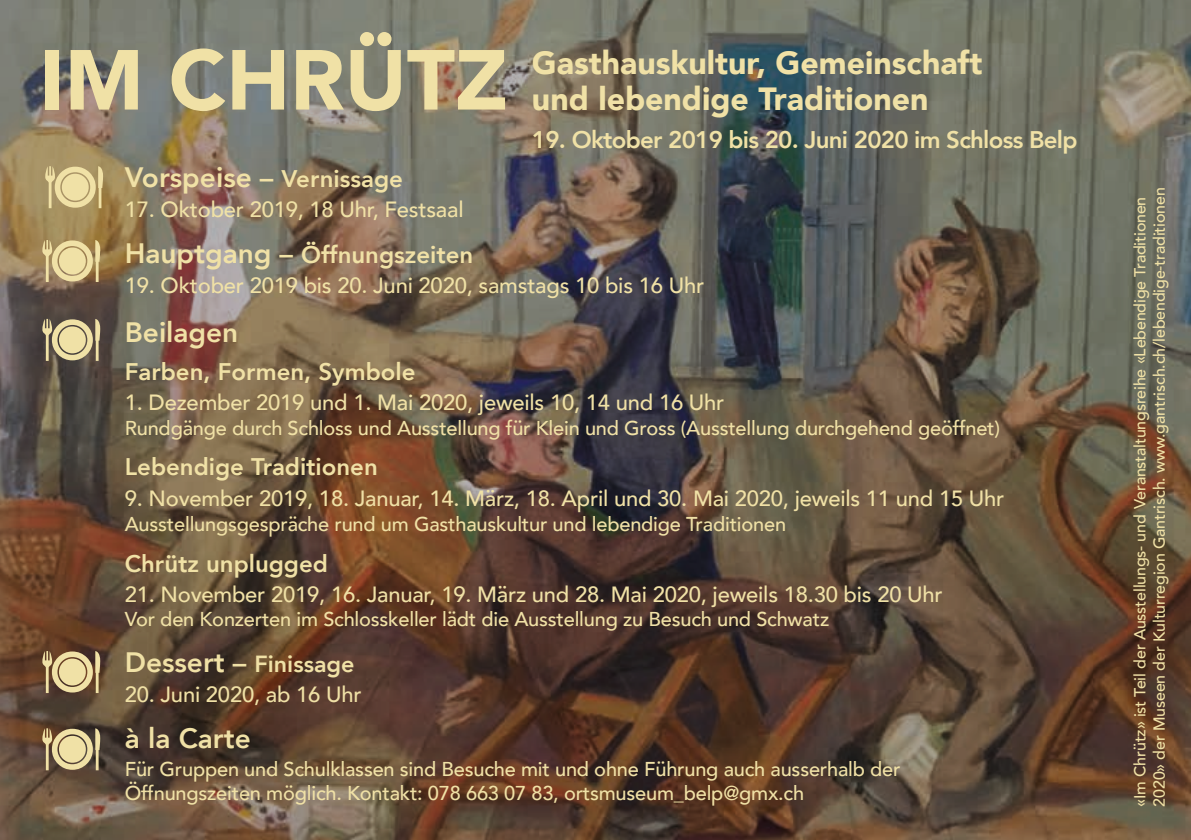
<style>
.page{position:relative;width:1191px;height:840px;background:#fff}
.page>*{position:absolute;margin:0;border:0;box-sizing:border-box;transform-origin:0 0}
.t1{font:900 84px "Avenir";color:#f0e1a6}
.t2{font:900 32px/36.4px "Avenir";color:#f0e1a6}
.t3{font:800 28px "Avenir";color:#f0e1a6}
.t4{font:800 24px "Avenir";color:#f0e1a6}
.t5{font:800 24px "Avenir";letter-spacing:-.03em;color:#f0e1a6}
.t6{font:800 23.2px "Avenir";color:#f0e1a6}
.t7{font:500 22px "Avenir";letter-spacing:-.01em;color:#f0e1a6}
.t8{font:500 20px/24px "Avenir";letter-spacing:-.01em;color:#f0e1a6}
.t9{font:500 16px/19.2px "Avenir";letter-spacing:-.01em;color:#f0e1a6}
.s1{font-size:28px}
.s2{font-size:27.2px}
</style>
<div class="page">
<img style="left:0;top:0;width:1191px;height:839px">
<svg style="left:45px;top:165px;width:58px;height:43px;background:#a79262"></svg>
<svg style="left:42px;top:239px;width:58px;height:43px;background:#9c8055"></svg>
<svg style="left:42px;top:318px;width:58px;height:42px;background:#4f443f"></svg>
<svg style="left:42px;top:650px;width:58px;height:42px;background:#5c3926"></svg>
<svg style="left:42px;top:727px;width:58px;height:42px;background:#4d3b2f"></svg>
<h1 class="t1" style="left:40px;top:8px;width:470px">IM CHRÜTZ</h1>
<h2 class="t2" style="left:532px;top:44px;width:452px">Gasthauskultur, Gemeinschaft und lebendige Traditionen</h2>
<p class="t5" style="left:532px;top:121px;width:547px">19. Oktober 2019 bis 20. Juni 2020 im Schloss Belp</p>
<p class="t4" style="left:125px;top:160px;width:280px"><span class="s1">Vorspeise</span> <span class="s2">–</span> Vernissage</p>
<p class="t7" style="left:125px;top:190px;width:340px">17. Oktober 2019, 18 Uhr, Festsaal</p>
<p class="t4" style="left:125px;top:236px;width:350px"><span class="s1">Hauptgang</span> <span class="s2">–</span> Öffnungszeiten</p>
<p class="t7" style="left:125px;top:266px;width:581px">19. Oktober 2019 bis 20. Juni 2020, samstags 10 bis 16 Uhr</p>
<h3 class="t3" style="left:125px;top:310px;width:115px">Beilagen</h3>
<p class="t4" style="left:125px;top:353px;width:292px">Farben, Formen, Symbole</p>
<p class="t7" style="left:125px;top:383px;width:601px">1. Dezember 2019 und 1. Mai 2020, jeweils 10, 14 und 16 Uhr</p>
<p class="t8" style="left:125px;top:414px;width:876px">Rundgänge durch Schloss und Ausstellung für Klein und Gross (Ausstellung durchgehend geöffnet)</p>
<p class="t4" style="left:125px;top:448px;width:255px">Lebendige Traditionen</p>
<p class="t7" style="left:125px;top:478px;width:881px">9. November 2019, 18. Januar, 14. März, 18. April und 30. Mai 2020, jeweils 11 und 15 Uhr</p>
<p class="t8" style="left:125px;top:511px;width:663px">Ausstellungsgespräche rund um Gasthauskultur und lebendige Traditionen</p>
<p class="t4" style="left:125px;top:544px;width:205px">Chrütz unplugged</p>
<p class="t7" style="left:125px;top:575px;width:819px">21. November 2019, 16. Januar, 19. März und 28. Mai 2020, jeweils 18.30 bis 20 Uhr</p>
<p class="t8" style="left:125px;top:606px;width:706px">Vor den Konzerten im Schlosskeller lädt die Ausstellung zu Besuch und Schwatz</p>
<p class="t6" style="left:125px;top:645px;width:231px"><span class="s1">Dessert</span> <span class="s2">–</span> Finissage</p>
<p class="t7" style="left:125px;top:675px;width:238px">20. Juni 2020, ab 16 Uhr</p>
<h3 class="t3" style="left:125px;top:716px;width:128px">à la Carte</h3>
<p class="t8" style="left:125px;top:755px;width:777px">Für Gruppen und Schulklassen sind Besuche mit und ohne Führung auch ausserhalb der<br>Öffnungszeiten möglich. Kontakt: 078 663 07 83, ortsmuseum_belp@gmx.ch</p>
<p class="t9" style="left:1129px;top:806px;width:620px;rotate:-90deg">«Im Chrütz» ist Teil der Ausstellungs- und Veranstaltungsreihe «Lebendige Traditionen<br>2020» der Museen der Kulturregion Gantrisch. www.gantrisch.ch/lebendige-traditionen</p>
</div>
